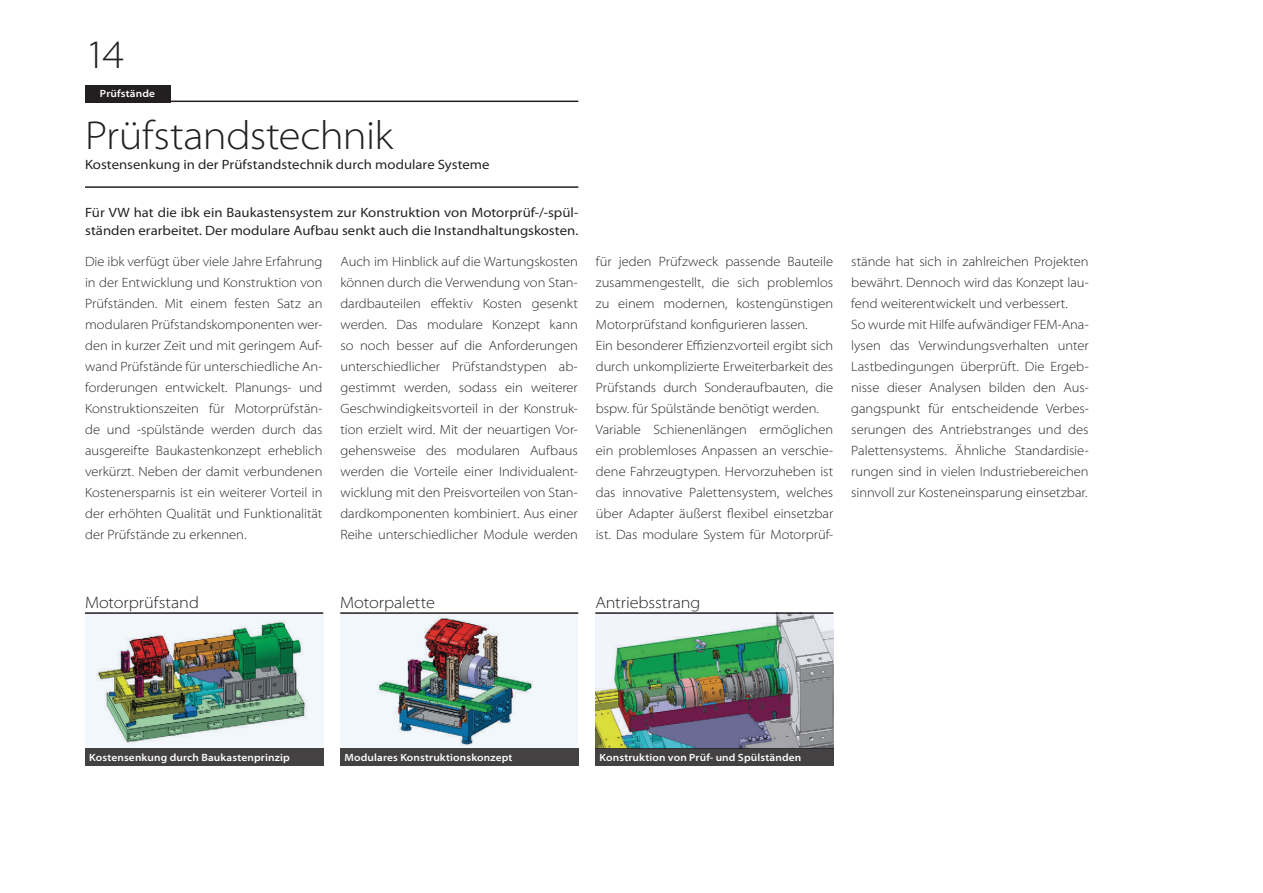
<style>
.page{position:relative;width:1263px;height:893px;background:#fff}
.page>*{position:absolute;margin:0;border:0;box-sizing:border-box;transform-origin:0 0}
.t1{font:300 semi-expanded 40.5px "Myriad Pro";letter-spacing:-.015em;color:#231f20}
.t2{font:300 semi-expanded 16.5px "Myriad Pro";color:#231f20}
.t3{font:300 semi-expanded 13.5px/21px "Myriad Pro";color:#231f20;text-align:justify}
.t4{font:semi-expanded 13.5px/18px "Myriad Pro";color:#231f20}
.t5{font:600 semi-expanded 10.5px "Myriad Pro";letter-spacing:.015em;color:#fff}
</style>
<div class="page">
<img style="left:595px;top:614px;width:238px;height:134px">
<img style="left:85px;top:614px;width:238px;height:134px">
<img style="left:340px;top:614px;width:238px;height:134px">
<div style="left:340px;top:748px;width:238px;height:17px;background:#444142"></div>
<div style="left:595px;top:748px;width:238px;height:17px;background:#444142"></div>
<div style="left:85px;top:748px;width:238px;height:17px;background:#444142"></div>
<hr style="left:85px;top:612px;width:238px;height:2px;background:#231f20">
<hr style="left:340px;top:612px;width:238px;height:2px;background:#231f20">
<hr style="left:595px;top:612px;width:238px;height:2px;background:#231f20">
<hr style="left:85px;top:186px;width:493px;height:2px;background:#231f20">
<hr style="left:141px;top:101px;width:437px;height:1px;background:#231f20">
<div style="left:85px;top:85px;width:85px;height:17px;background:#231f20"></div>
<h1 class="t1" style="left:85px;top:32px;width:40px">14</h1>
<p class="t5" style="left:100px;top:88px;width:57px">Prüfstände</p>
<h1 class="t1" style="left:85px;top:113px;width:309px">Prüfstandstechnik</h1>
<p class="t4" style="left:85px;top:156px;width:406px">Kostensenkung in der Prüfstandstechnik durch modulare Systeme</p>
<p class="t4" style="left:85px;top:204px;width:495px">Für VW hat die ibk ein Baukastensystem zur Konstruktion von Motorprüf-/-spül&shy;ständen erarbeitet. Der modulare Aufbau senkt auch die Instandhaltungskosten.</p>
<p class="t3" style="left:85px;top:251px;width:239px">Die ibk verfügt über viele Jahre Erfahrung in der Entwicklung und Konstruktion von Prüfständen. Mit einem festen Satz an modularen Prüfstandskomponenten wer&shy;den in kurzer Zeit und mit geringem Auf&shy;wand Prüfstände für unterschiedliche An&shy;forderungen entwickelt. Planungs- und Konstruktionszeiten für Motorprüfstän&shy;de und -spülstände werden durch das ausgereifte Baukastenkonzept erheblich verkürzt. Neben der damit verbundenen Kostenersparnis ist ein weiterer Vorteil in der erhöhten Qualität und Funktionalität der Prüfstände zu erkennen.</p>
<p class="t3" style="left:340px;top:251px;width:239px">Auch im Hinblick auf die Wartungskosten können durch die Verwendung von Stan&shy;dardbauteilen effektiv Kosten gesenkt werden. Das modulare Konzept kann so noch besser auf die Anforderungen unterschiedlicher Prüfstandstypen ab&shy;gestimmt werden, sodass ein weiterer Geschwindigkeitsvorteil in der Konstruk&shy;tion erzielt wird. Mit der neuartigen Vor&shy;gehensweise des modularen Aufbaus werden die Vorteile einer Individualent&shy;wicklung mit den Preisvorteilen von Stan&shy;dardkomponenten kombiniert. Aus einer Reihe unterschiedlicher Module werden</p>
<p class="t3" style="left:596px;top:251px;width:239px;text-align:left">für jeden Prüfzweck passende Bauteile zusammengestellt, die sich problemlos zu einem modernen, kostengünstigen Motorprüfstand konfigurieren lassen.<br>Ein besonderer Effizienzvorteil ergibt sich durch unkomplizierte Erweiterbarkeit des Prüfstands durch Sonderaufbauten, die bspw. für Spülstände benötigt werden.<br>Variable Schienenlängen ermöglichen ein problemloses Anpassen an verschie&shy;dene Fahrzeugtypen. Hervorzuheben ist das innovative Palettensystem, welches über Adapter äußerst flexibel einsetzbar ist. Das modulare System für Motorprüf-</p>
<p class="t3" style="left:851px;top:251px;width:239px;text-align:left">stände hat sich in zahlreichen Projekten bewährt. Dennoch wird das Konzept lau&shy;fend weiterentwickelt und verbessert.<br>So wurde mit Hilfe aufwändiger FEM-Ana&shy;lysen das Verwindungsverhalten unter Lastbedingungen überprüft. Die Ergeb&shy;nisse dieser Analysen bilden den Aus&shy;gangspunkt für entscheidende Verbes&shy;serungen des Antriebstranges und des Palettensystems. Ähnliche Standardisie&shy;rungen sind in vielen Industriebereichen sinnvoll zur Kosteneinsparung einsetzbar.</p>
<p class="t2" style="left:85px;top:593px;width:115px">Motorprüfstand</p>
<p class="t2" style="left:340px;top:593px;width:96px">Motorpalette</p>
<p class="t2" style="left:595px;top:593px;width:107px">Antriebsstrang</p>
<p class="t5" style="left:89px;top:751px;width:202px">Kostensenkung durch Baukastenprinzip</p>
<p class="t5" style="left:344px;top:751px;width:170px">Modulares Konstruktionskonzept</p>
<p class="t5" style="left:600px;top:751px;width:203px">Konstruktion von Prüf- und Spülständen</p>
</div>
